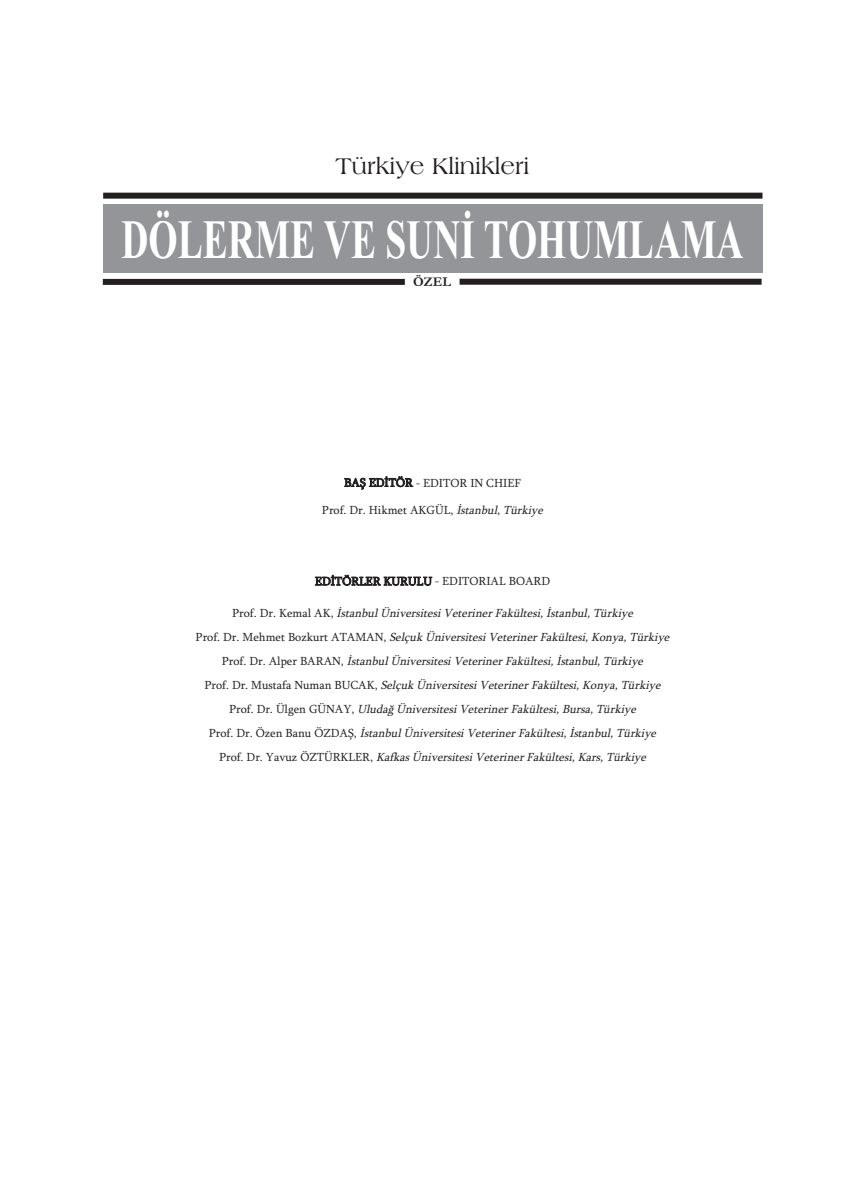
<style>
.page{position:relative;width:865px;height:1197px;background:#fff}
.page>*{position:absolute;margin:0;border:0;box-sizing:border-box;transform-origin:0 0}
.t1{font:700 55.35px "Times New Roman";color:#fff;scale:.68 1}
.t2{font:24px "Americana BT Roman";color:#231f20}
.t3{font:700 13.5px "Garamond";color:#231f20}
.t4{font:italic 12px/24px "Sylfaen";color:#231f20;text-align:center}
.t5{font:12px "Sylfaen";color:#231f20}
.s1{font-style:italic}
.s2{font-style:normal}
</style>
<div class="page">
<div style="left:103px;top:204px;width:659px;height:68px;background:#939598"></div>
<div style="left:103px;top:193px;width:659px;height:6px;background:#231f20"></div>
<div style="left:103px;top:279px;width:302px;height:6px;background:#231f20"></div>
<div style="left:459px;top:279px;width:302px;height:6px;background:#231f20"></div>
<h2 class="t2" style="left:335px;top:152px;width:195px">Türkiye Klinikleri</h2>
<h1 class="t1" style="left:121px;top:207px;width:916px">DÖLERME VE SUNİ TOHUMLAMA</h1>
<p class="t3" style="left:413px;top:274px;width:39px">ÖZEL</p>
<p class="t5" style="left:344px;top:475px;width:178px">BAŞ EDİTÖR - EDITOR IN CHIEF</p>
<p class="t5" style="left:322px;top:503px;width:226px">Prof. Dr. Hikmet AKGÜL, <span class="s1">İstanbul,Türkiye</span></p>
<p class="t5" style="left:315px;top:574px;width:237px">EDİTÖRLER KURULU - EDITORIAL BOARD</p>
<p class="t4" style="left:196px;top:600px;width:478px"><span class="s2">P r o f . D r . K e m a l A K ,</span> İstanbul Üniversitesi Veteriner Fakültesi, İstanbul, Türkiye<br><span class="s2">P r o f . D r . M e h m e t B o z k u r t A T A M A N ,</span> Selçuk Üniversitesi Veteriner Fakültesi, Konya, Türkiye <span class="s2">P r o f . D r . A l p e r B A R A N ,</span> İstanbul Üniversitesi Veteriner Fakültesi, İstanbul, Türkiye<br><span class="s2">P r o f . D r . M u s t a fa N u m a n B U C A K ,</span> Selçuk Üniversitesi Veteriner Fakültesi, Konya, Türkiye<br><span class="s2">P r o f . D r . Ü l g e n G Ü N A Y ,</span> Uludağ Üniversitesi Veteriner Fakültesi, Bursa, Türkiye<br><span class="s2">P r o f . D r . Ö z e n B a n u Ö Z D A Ş ,</span> İstanbul Üniversitesi Veteriner Fakültesi, İstanbul, Türkiye<br><span class="s2">P r o f . D r . Y a v u z Ö Z T Ü R K L E R ,</span> Kafkas Üniversitesi Veteriner Fakültesi, Kars, Türkiye</p>
</div>
